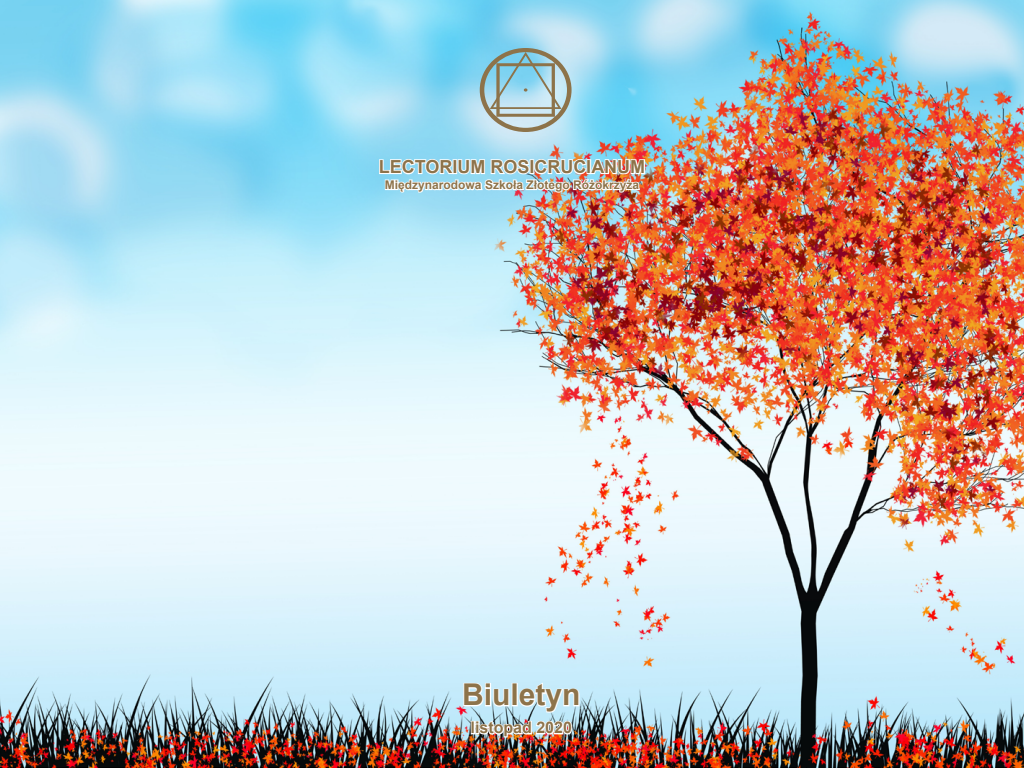
<style>
.page{position:relative;width:1024px;height:768px;background:#fff}
.page>*{position:absolute;margin:0;border:0;box-sizing:border-box;transform-origin:0 0}
.t1{font:700 30px "Arial";color:#8d734a}
.t2{font:700 18px "Arial";color:#8d734a}
.t3{font:700 16px "Arial";color:#8d734a}
.t4{font:700 12px "Arial";color:#8d734a}
</style>
<div class="page">
<img style="left:0;top:0;width:1024px;height:768px">
<img style="left:462px;top:681px;width:118px;height:58px">
<img style="left:378px;top:147px;width:268px;height:48px">
<svg style="left:480px;top:48px;width:92px;height:84px;background:#a3c1c5"></svg>
<h2 class="t2" style="left:379px;top:155px;width:268px">LECTORIUM ROSICRUCIANUM</h2>
<p class="t4" style="left:385px;top:177px;width:256px">Międzynarodowa Szkoła Złotego Różokrzyża</p>
<h1 class="t1" style="left:462px;top:675px;width:120px">Biuletyn</h1>
<h3 class="t3" style="left:471px;top:717px;width:103px">listopad 2020</h3>
</div>
